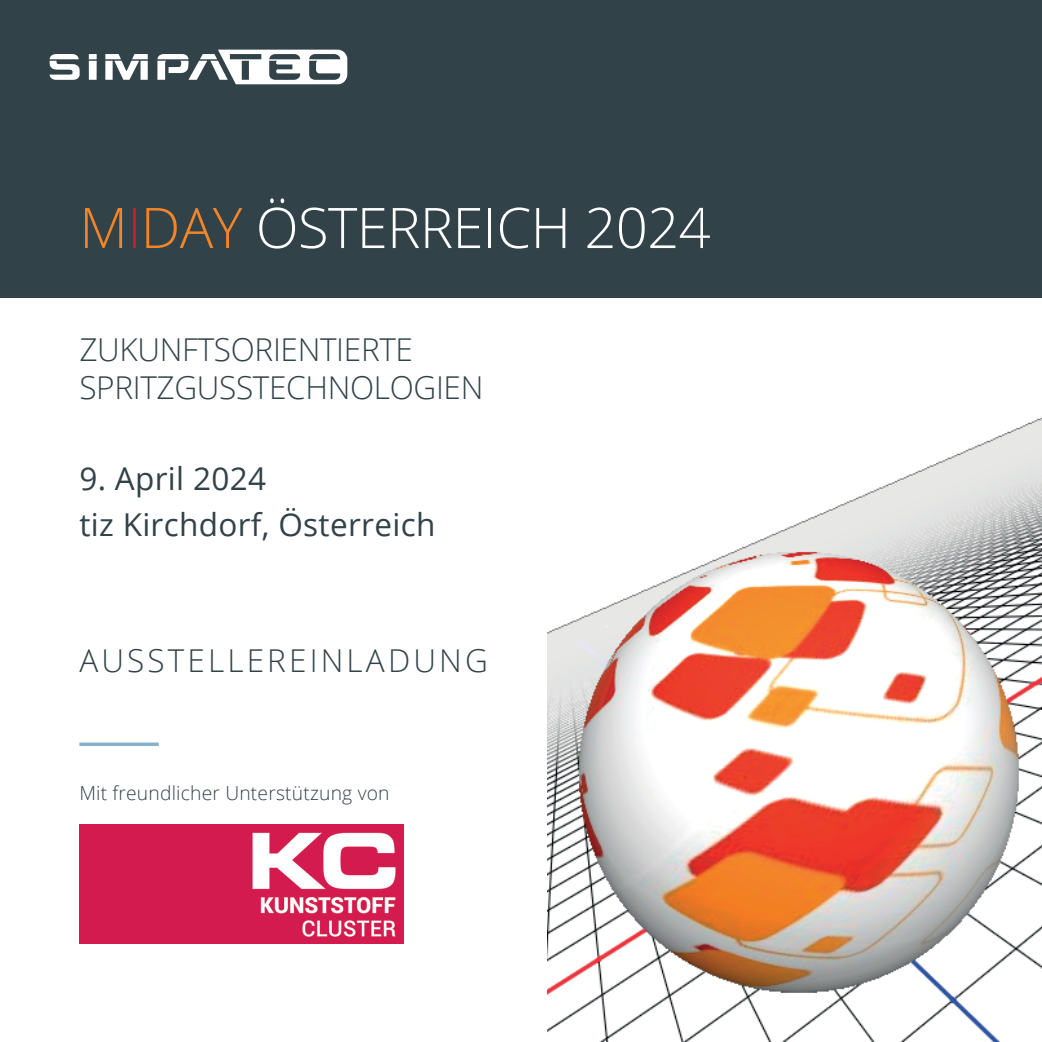
<style>
.page{position:relative;width:1042px;height:1042px;background:#fff}
.page>*{position:absolute;margin:0;border:0;box-sizing:border-box;transform-origin:0 0}
.t1{font:300 56px "Open Sans";letter-spacing:-.01em;color:#fff}
.t2{font:300 31.5px/37.8px "Open Sans";letter-spacing:-.01em;color:#314249}
.t3{font:31.5px/45.5px "Open Sans";letter-spacing:.01em;color:#314249}
.t4{font:300 31.5px "Open Sans";letter-spacing:.1em;color:#314249}
.t5{font:300 19.25px "Open Sans";letter-spacing:.01em;color:#314249}
.s1{color:#f38528}
.s2{color:#bf1f33}
</style>
<div class="page">
<img style="left:547px;top:417px;width:495px;height:625px">
<svg style="left:79px;top:742px;width:80px;height:4px"></svg>
<div style="left:0;top:0;width:1042px;height:298px;background:#314249"></div>
<svg style="left:50px;top:50px;width:297px;height:34px"></svg>
<img style="left:79px;top:824px;width:324px;height:119px">
<h1 class="t1" style="left:79px;top:189px;width:633px"><span class="s1">M</span><span class="s2">I</span><span class="s1">DAY</span> ÖSTERREICH 2024</h1>
<p class="t2" style="left:79px;top:330px;width:405px">ZUKUNFTSORIENTIERTE<br>SPRITZGUSSTECHNOLOGIEN</p>
<p class="t3" style="left:79px;top:455px;width:357px">9. April 2024<br>tiz Kirchdorf, Österreich</p>
<p class="t4" style="left:79px;top:639px;width:410px">AUSSTELLEREINLADUNG</p>
<p class="t5" style="left:79px;top:780px;width:312px">Mit freundlicher Unterstützung von</p>
</div>
